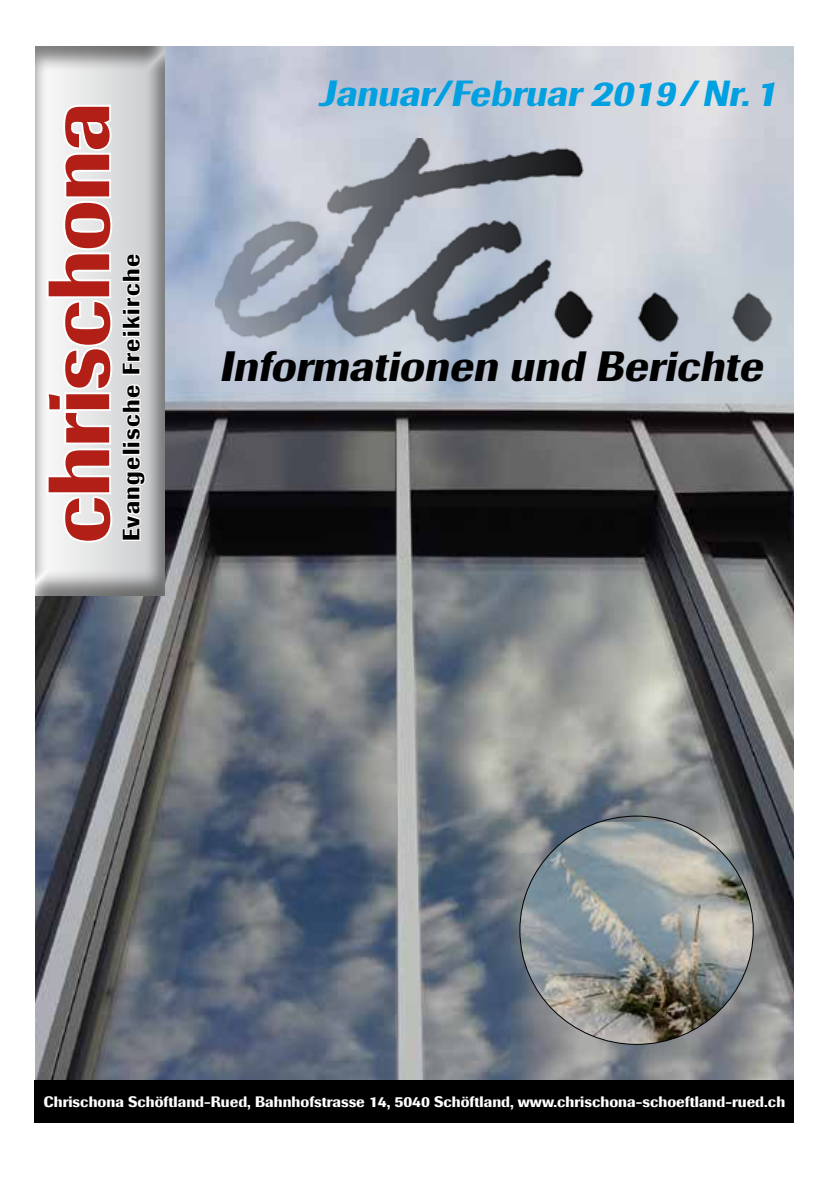
<style>
.page{position:relative;width:840px;height:1191px;background:#fff}
.page>*{position:absolute;margin:0;border:0;box-sizing:border-box;transform-origin:0 0}
.t1{font:85.8px "Intensa";letter-spacing:-.01em;color:#b11f16}
.t2{font:italic 42px "Intensa";color:#000}
.t3{font:italic 36px "Intensa";color:#00a0e1}
.t4{font:23.4px "Intensa";letter-spacing:.06em;color:#000}
.t5{font:15px "Intensa";color:#fff}
</style>
<div class="page">
<img style="left:34px;top:46px;width:759px;height:1055px">
<div style="left:27px;top:45px;width:140px;height:550px;background:#000;opacity:.5"></div>
<svg style="left:44px;top:103px;width:70px;height:499px"></svg>
<svg style="left:120px;top:383px;width:30px;height:159px"></svg>
<svg style="left:120px;top:252px;width:22px;height:124px"></svg>
<div style="left:0;top:0;width:34px;height:1191px;background:#fff"></div>
<div style="left:35px;top:1080px;width:758px;height:42px;background:#000"></div>
<svg style="left:165px;top:52px;width:629px;height:303px;background:#c1c8d6"></svg>
<img style="left:215px;top:138px;width:579px;height:217px">
<img style="left:519px;top:821px;width:233px;height:223px">
<h1 class="t1" style="left:24px;top:544px;width:443px;rotate:-90deg">chrischona</h1>
<h3 class="t4" style="left:116px;top:541px;width:289px;rotate:-90deg">Evangelische Freikirche</h3>
<h3 class="t3" style="left:318px;top:71px;width:467px">Januar/Februar2019/ Nr. 1</h3>
<h2 class="t2" style="left:219px;top:339px;width:554px">Informationen und Berichte</h2>
<p class="t5" style="left:43px;top:1091px;width:743px">Chrischona Schöftland-Rued, Bahnhofstrasse 14, 5040 Schöftland, www.chrischona-schoeftland-rued.ch</p>
</div>
